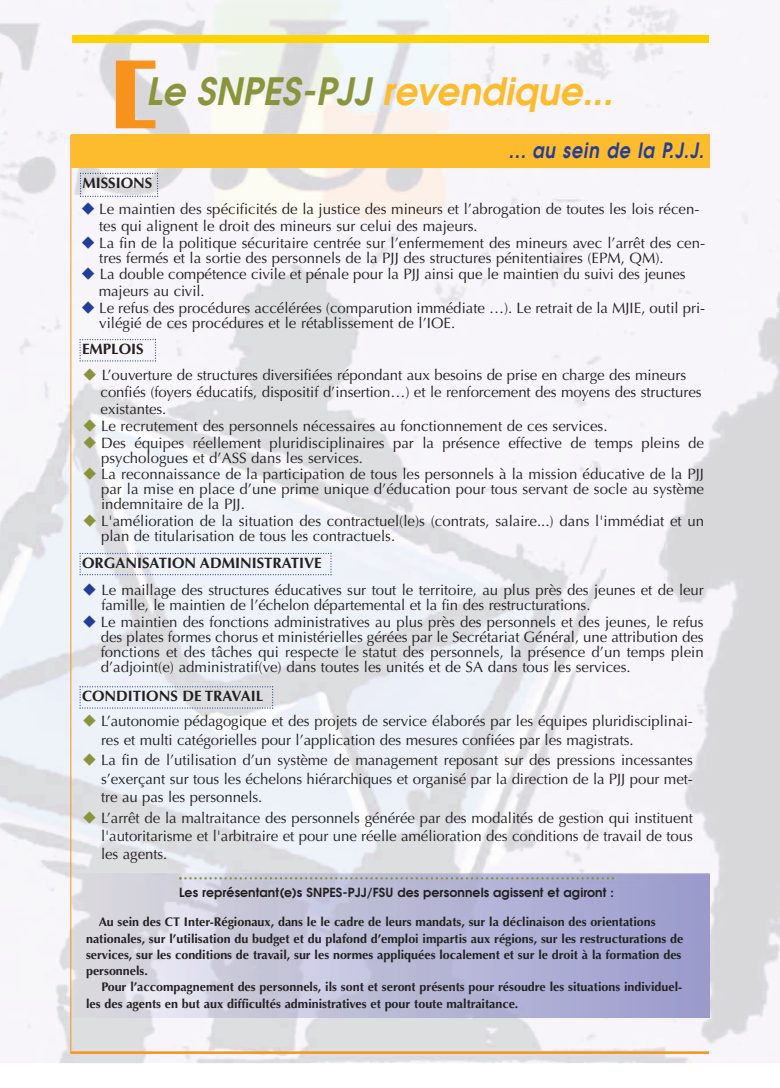
<style>
.page{position:relative;width:780px;height:1088px;background:#fff}
.page>*{position:absolute;margin:0;border:0;box-sizing:border-box;transform-origin:0 0}
.t1{font:italic 600 37.5px "Avant Garde";letter-spacing:.005em;color:#fdbb2e;scale:.96 1}
.t2{font:italic 600 21px "Avant Garde";letter-spacing:.055em;color:#233e98;scale:.83 1}
.t3{font:15px/16.8px "Optima";color:#231f20}
.t4{font:700 15px "Optima";color:#231f20}
.t5{font:700 12.5px/16.2px "Optima";color:#231f20}
.t6{font:600 12.5px "Avant Garde";letter-spacing:.005em;color:#231f20}
.s1{font-family:"Tahoma";font-weight:700;font-style:normal;font-size:71.25px;color:#f7931d}
.s2{color:#89943d}
</style>
<div class="page">
<img style="left:0;top:0;width:780px;height:1063px">
<img style="left:71px;top:874px;width:638px;height:143px">
<hr style="left:71px;top:1051px;width:638px;height:3px;background:#f7931d">
<hr style="left:70px;top:135px;width:1px;height:918px;background:#f7931d">
<div style="left:72px;top:36px;width:637px;height:7px;background:#fed304"></div>
<div style="left:71px;top:135px;width:638px;height:33px;background:#fdbb2e"></div>
<svg style="left:179px;top:877px;width:435px;height:2px"></svg>
<svg style="left:79px;top:339px;width:77px;height:22px"></svg>
<svg style="left:79px;top:553px;width:252px;height:22px;background:#e5e9f2"></svg>
<svg style="left:79px;top:686px;width:194px;height:23px;background:#dde1e9"></svg>
<svg style="left:84px;top:369px;width:12px;height:12px"></svg>
<svg style="left:84px;top:419px;width:12px;height:29px"></svg>
<svg style="left:84px;top:468px;width:12px;height:12px"></svg>
<svg style="left:84px;top:514px;width:12px;height:13px"></svg>
<svg style="left:83px;top:583px;width:13px;height:13px"></svg>
<svg style="left:83px;top:615px;width:13px;height:12px"></svg>
<svg style="left:80px;top:173px;width:78px;height:42px"></svg>
<svg style="left:82px;top:236px;width:12px;height:12px"></svg>
<svg style="left:82px;top:268px;width:12px;height:12px"></svg>
<svg style="left:82px;top:301px;width:12px;height:13px"></svg>
<svg style="left:83px;top:715px;width:12px;height:12px"></svg>
<svg style="left:83px;top:754px;width:12px;height:12px"></svg>
<svg style="left:83px;top:811px;width:12px;height:12px"></svg>
<h1 class="t1" style="left:105px;top:70px;width:530px"><span class="s1">[</span><span class="s2">Le SNPES-PJJ</span> revendique...</h1>
<p class="t4" style="left:82px;top:175px;width:71px">MISSIONS</p>
<h2 class="t2" style="left:509px;top:138px;width:236px">... au sein de la P.J.J.</h2>
<p class="t3" style="left:99px;top:202px;width:607px">Le maintien des spécificités de la justice des mineurs et l’abrogation de toutes les lois récen&shy;tes qui alignent le droit des mineurs sur celui des majeurs.<br>La fin de la politique sécuritaire centrée sur l’enfermement des mineurs avec l’arrêt des cen-</p>
<p class="t3" style="left:99px;top:251px;width:608px">tres fermés et la sortie des personnels de la PJJ des structures pénitentiaires (EPM, QM).<br>La double compétence civile et pénale pour la PJJ ainsi que le maintien du suivi des jeunes majeurs au civil.<br>Le refus des procédures accélérées (comparution immédiate …). Le retrait de la MJIE, outil pri-</p>
<p class="t3" style="left:99px;top:316px;width:357px">vilégié de ces procédures et le rétablissement de l’IOE.</p>
<p class="t4" style="left:82px;top:340px;width:63px">EMPLOIS</p>
<p class="t3" style="left:101px;top:368px;width:605px">L’ouverture de structures diversifiées répondant aux besoins de prise en charge des mineurs confiés (foyers éducatifs, dispositif d’insertion…) et le renforcement des moyens des structures existantes.<br>Le recrutement des personnels nécessaires au fonctionnement de ces services.<br>Des équipes réellement pluridisciplinaires par la présence effective de temps pleins de</p>
<p class="t3" style="left:101px;top:450px;width:604px">psychologues et d’ASS dans les services.<br>La reconnaissance de la participation de tous les personnels à la mission éducative de la PJJ</p>
<p class="t3" style="left:101px;top:483px;width:604px;line-height:15px">par la mise en place d’une prime unique d’éducation pour tous servant de socle au système indemnitaire de la PJJ.</p>
<p class="t3" style="left:101px;top:515px;width:604px;line-height:15px">L'amélioration de la situation des contractuel(le)s (contrats, salaire...) dans l'immédiat et un plan de titularisation de tous les contractuels.</p>
<p class="t3" style="left:101px;top:584px;width:604px;line-height:15px">Le maillage des structures éducatives sur tout le territoire, au plus près des jeunes et de leur famille, le maintien de l’échelon départemental et la fin des restructurations.</p>
<p class="t3" style="left:101px;top:616px;width:604px;line-height:15px;text-align:justify">Le maintien des fonctions administratives au plus près des personnels et des jeunes, le refus des plates formes chorus et ministérielles gérées par le Secrétariat Général, une attribution des fonctions et des tâches qui respecte le statut des personnels, la présence d’un temps plein d’adjoint(e) administratif(ve) dans toutes les unités et de SA dans tous les services.</p>
<p class="t4" style="left:82px;top:554px;width:241px">ORGANISATION ADMINISTRATIVE</p>
<p class="t4" style="left:82px;top:687px;width:183px">CONDITIONS DE TRAVAIL</p>
<p class="t3" style="left:101px;top:714px;width:593px;line-height:18.4px">L’autonomie pédagogique et des projets de service élaborés par les équipes pluridisciplinai&shy;res et multi catégorielles pour l’application des mesures confiées par les magistrats.</p>
<p class="t3" style="left:101px;top:752px;width:593px;line-height:18.4px;text-align:justify">La fin de l’utilisation d’un système de management reposant sur des pressions incessantes s’exerçant sur tous les échelons hiérarchiques et organisé par la direction de la PJJ pour met&shy;tre au pas les personnels.</p>
<p class="t3" style="left:101px;top:810px;width:593px;line-height:18.4px;text-align:justify">L’arrêt de la maltraitance des personnels générée par des modalités de gestion qui instituent l'autoritarisme et l'arbitraire et pour une réelle amélioration des conditions de travail de tous les agents.</p>
<p class="t6" style="left:179px;top:885px;width:436px">Les représentant(e)s SNPES-PJJ/FSU des personnels agissent et agiront :</p>
<p class="t5" style="left:86px;top:914px;width:598px;text-indent:13px">Au sein des CT Inter-Régionaux, dans le le cadre de leurs mandats, sur la déclinaison des orientations nationales, sur l’utilisation du budget et du plafond d’emploi impartis aux régions, sur les restructurations de services, sur les conditions de travail, sur les normes appliquées localement et sur le droit à la formation des personnels.</p>
<p class="t5" style="left:86px;top:979px;width:597px;text-indent:15px">Pour l’accompagnement des personnels, ils sont et seront présents pour résoudre les situations individuel&shy;les des agents en but aux difficultés administratives et pour toute maltraitance.</p>
</div>
